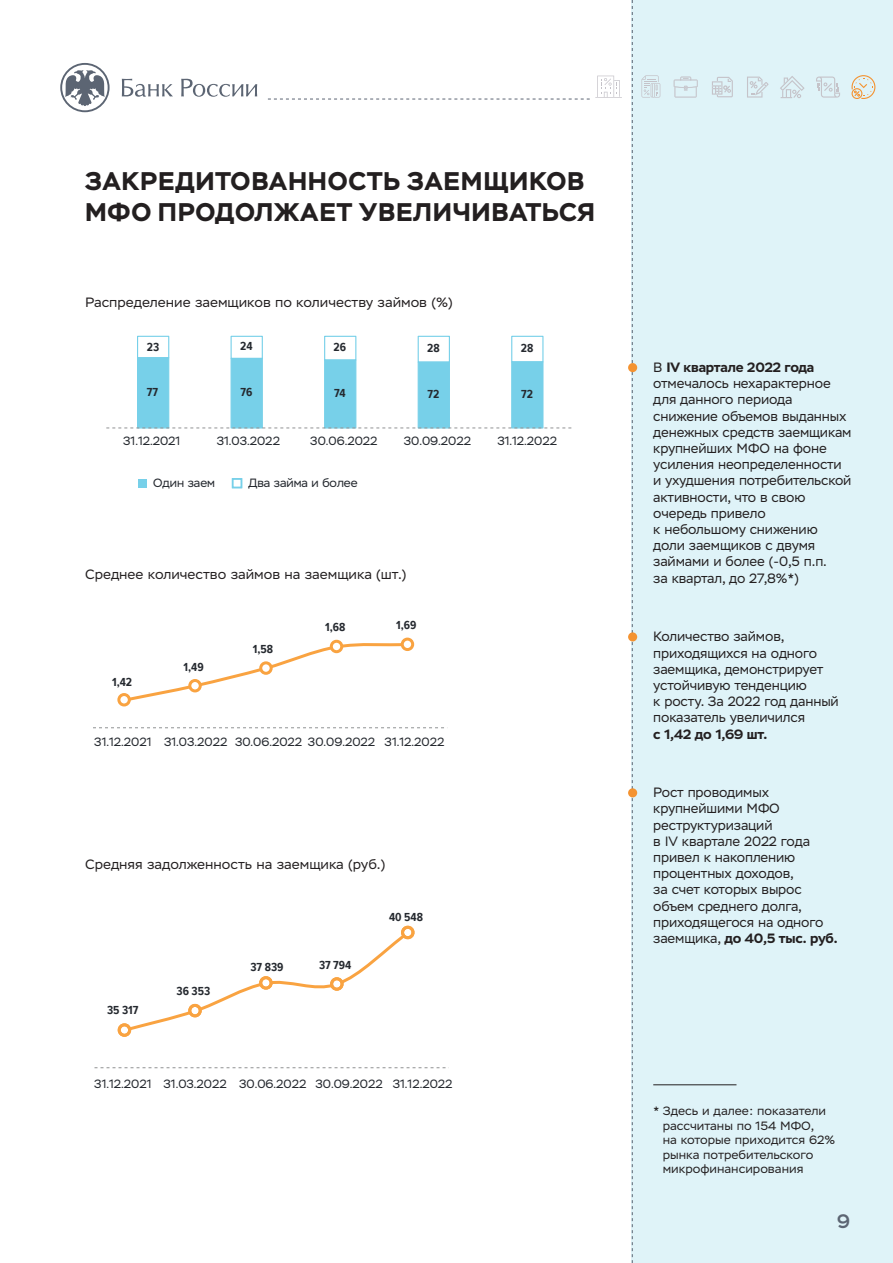
<style>
.page{position:relative;width:893px;height:1263px;background:#fff}
.page>*{position:absolute;margin:0;border:0;box-sizing:border-box;transform-origin:0 0}
.t1{font:700 25.5px/30.6px "Stem";letter-spacing:.03em;color:#231f20}
.t2{font:500 19.5px "Stem";color:#5c6573}
.t3{font:13.5px/16.2px "Stem Text";letter-spacing:-.01em;color:#231f20}
.t4{font:700 13.5px "Stem Text";letter-spacing:-.01em;color:#231f20}
.t5{font:12px "Stem";color:#25292f}
.t6{font:12px/14.4px "Stem Text";color:#231f20}
.t7{font:700 12px "Proxima Nova A Cond";color:#25292f}
.s1{font-weight:700}
</style>
<div class="page">
<div style="left:632px;top:0;width:261px;height:1263px;background:#dff3f8"></div>
<svg style="left:632px;top:0;width:1px;height:1263px"></svg>
<svg style="left:60px;top:63px;width:50px;height:49px"></svg>
<svg style="left:122px;top:79px;width:51px;height:18px"></svg>
<svg style="left:181px;top:79px;width:76px;height:18px"></svg>
<svg style="left:747px;top:77px;width:21px;height:21px"></svg>
<svg style="left:780px;top:76px;width:25px;height:22px"></svg>
<svg style="left:712px;top:77px;width:21px;height:20px"></svg>
<svg style="left:816px;top:77px;width:24px;height:21px"></svg>
<svg style="left:268px;top:76px;width:354px;height:24px"></svg>
<svg style="left:641px;top:75px;width:19px;height:23px"></svg>
<svg style="left:674px;top:77px;width:24px;height:21px"></svg>
<svg style="left:851px;top:75px;width:24px;height:24px"></svg>
<div style="left:628px;top:363px;width:9px;height:9px;background:#f49331;border-radius:50%"></div>
<div style="left:628px;top:632px;width:9px;height:9px;background:#f49331;border-radius:50%"></div>
<div style="left:628px;top:788px;width:9px;height:9px;background:#f49331;border-radius:50%"></div>
<hr style="left:653px;top:1084px;width:83px;height:1px;background:#231f20">
<div style="left:138px;top:479px;width:9px;height:8px;background:#77d0e9"></div>
<div style="left:232px;top:478px;width:10px;height:10px;border:2px solid #77d0e9"></div>
<svg style="left:106px;top:335px;width:466px;height:94px"></svg>
<svg style="left:93px;top:727px;width:351px;height:1px"></svg>
<svg style="left:127px;top:639px;width:284px;height:64px"></svg>
<div style="left:118px;top:694px;width:12px;height:12px;background:#fff;border:2px solid #f9a341;border-radius:50%"></div>
<div style="left:117px;top:693px;width:14px;height:13px;border:3px solid #f9a341;border-radius:50%"></div>
<div style="left:189px;top:680px;width:12px;height:12px;background:#fff;border:2px solid #f9a341;border-radius:50%"></div>
<div style="left:188px;top:679px;width:14px;height:13px;border:3px solid #f9a341;border-radius:50%"></div>
<div style="left:260px;top:662px;width:12px;height:12px;background:#fff;border:2px solid #f9a341;border-radius:50%"></div>
<div style="left:259px;top:661px;width:14px;height:14px;border:3px solid #f9a341;border-radius:50%"></div>
<div style="left:331px;top:640px;width:11px;height:12px;background:#fff;border:2px solid #f9a341;border-radius:50%"></div>
<div style="left:330px;top:640px;width:13px;height:13px;border:3px solid #f9a341;border-radius:50%"></div>
<div style="left:401px;top:638px;width:12px;height:12px;background:#fff;border:2px solid #f9a341;border-radius:50%"></div>
<div style="left:401px;top:638px;width:13px;height:13px;border:3px solid #f9a341;border-radius:50%"></div>
<svg style="left:95px;top:1067px;width:354px;height:1px"></svg>
<svg style="left:129px;top:929px;width:283px;height:105px"></svg>
<div style="left:118px;top:1023px;width:13px;height:14px;background:#fff;border:3px solid #f9a341;border-radius:50%"></div>
<div style="left:118px;top:1023px;width:13px;height:14px;border:3px solid #f9a341;border-radius:50%"></div>
<div style="left:188px;top:1004px;width:14px;height:13px;background:#fff;border:3px solid #f9a341;border-radius:50%"></div>
<div style="left:188px;top:1004px;width:14px;height:13px;border:3px solid #f9a341;border-radius:50%"></div>
<div style="left:259px;top:976px;width:14px;height:13px;background:#fff;border:3px solid #f9a341;border-radius:50%"></div>
<div style="left:259px;top:976px;width:14px;height:13px;border:3px solid #f9a341;border-radius:50%"></div>
<div style="left:330px;top:977px;width:14px;height:14px;background:#fff;border:3px solid #f9a341;border-radius:50%"></div>
<div style="left:330px;top:977px;width:14px;height:14px;border:3px solid #f9a341;border-radius:50%"></div>
<div style="left:401px;top:926px;width:13px;height:13px;background:#fff;border:3px solid #f9a341;border-radius:50%"></div>
<div style="left:401px;top:926px;width:13px;height:13px;border:3px solid #f9a341;border-radius:50%"></div>
<h1 class="t1" style="left:85px;top:166px;width:511px">ЗАКРЕДИТОВАННОСТЬ ЗАЕМЩИКОВ<br>МФО ПРОДОЛЖАЕТ УВЕЛИЧИВАТЬСЯ</h1>
<p class="t3" style="left:85px;top:294px;width:369px">Распределение заемщиков по количеству займов (%)</p>
<p class="t7" style="left:147px;top:338px;width:14px">23</p>
<p class="t7" style="left:240px;top:337px;width:14px">24</p>
<p class="t7" style="left:334px;top:338px;width:14px">26</p>
<p class="t7" style="left:427px;top:339px;width:14px">28</p>
<p class="t7" style="left:521px;top:339px;width:14px">28</p>
<p class="t7" style="left:147px;top:383px;width:13px">77</p>
<p class="t7" style="left:240px;top:383px;width:13px">76</p>
<p class="t7" style="left:334px;top:384px;width:13px">74</p>
<p class="t7" style="left:428px;top:385px;width:13px">72</p>
<p class="t7" style="left:521px;top:385px;width:13px">72</p>
<p class="t5" style="left:123px;top:434px;width:59px">31.12.2021</p>
<p class="t5" style="left:217px;top:434px;width:65px">31.03.2022</p>
<p class="t5" style="left:310px;top:434px;width:69px">30.06.2022</p>
<p class="t5" style="left:404px;top:434px;width:69px">30.09.2022</p>
<p class="t5" style="left:497px;top:434px;width:61px">31.12.2022</p>
<p class="t5" style="left:153px;top:475px;width:63px">Один заем</p>
<p class="t5" style="left:249px;top:475px;width:110px">Два займа и более</p>
<p class="t3" style="left:85px;top:566px;width:323px">Среднее количество займов на заемщика (шт.)</p>
<p class="t7" style="left:112px;top:674px;width:22px">1,42</p>
<p class="t7" style="left:184px;top:658px;width:22px">1,49</p>
<p class="t7" style="left:253px;top:640px;width:22px">1,58</p>
<p class="t7" style="left:325px;top:618px;width:22px">1,68</p>
<p class="t7" style="left:396px;top:616px;width:22px">1,69</p>
<p class="t5" style="left:94px;top:735px;width:352px">31.12.2021 31.03.2022 30.06.2022 30.09.2022 31.12.2022</p>
<p class="t3" style="left:85px;top:856px;width:302px">Средняя задолженность на заемщика (руб.)</p>
<p class="t7" style="left:107px;top:1001px;width:33px">35 317</p>
<p class="t7" style="left:177px;top:982px;width:35px">36 353</p>
<p class="t7" style="left:250px;top:958px;width:35px">37 839</p>
<p class="t7" style="left:319px;top:956px;width:34px">37 794</p>
<p class="t7" style="left:389px;top:908px;width:35px">40 548</p>
<p class="t5" style="left:94px;top:1076px;width:360px">31.12.2021 31.03.2022 30.06.2022 30.09.2022 31.12.2022</p>
<p class="t3" style="left:653px;top:359px;width:200px">В <span class="s1">IV квартале 2022 года </span>отмечалось нехарактерное для данного периода снижение объемов выданных денежных средств заемщикам крупнейших МФО на фоне усиления неопределенности и ухудшения потребительской активности, что в свою очередь привело<br>к небольшому снижению доли заемщиков с двумя займами и более (-0,5 п.п.<br>за квартал, до 27,8%*)</p>
<p class="t3" style="left:653px;top:629px;width:187px">Количество займов, приходящихся на одного заемщика, демонстрирует устойчивую тенденцию<br>к росту. За 2022 год данный показатель увеличился</p>
<p class="t4" style="left:653px;top:725px;width:116px">с 1,42 до 1,69 шт.</p>
<p class="t3" style="left:653px;top:784px;width:186px">Рост проводимых крупнейшими МФО реструктуризаций<br>в IV квартале 2022 года привел к накоплению процентных доходов,<br>за счет которых вырос объем среднего долга, приходящегося на одного заемщика, <span class="s1">до 40,5 тыс. руб.</span></p>
<p class="t6" style="left:663px;top:1104px;width:174px;text-indent:-9px">* Здесь и далее: показатели рассчитаны по 154 МФО,<br>на которые приходится 62% рынка потребительского микрофинансирования</p>
<h2 class="t2" style="left:837px;top:1209px;width:14px">9</h2>
</div>
